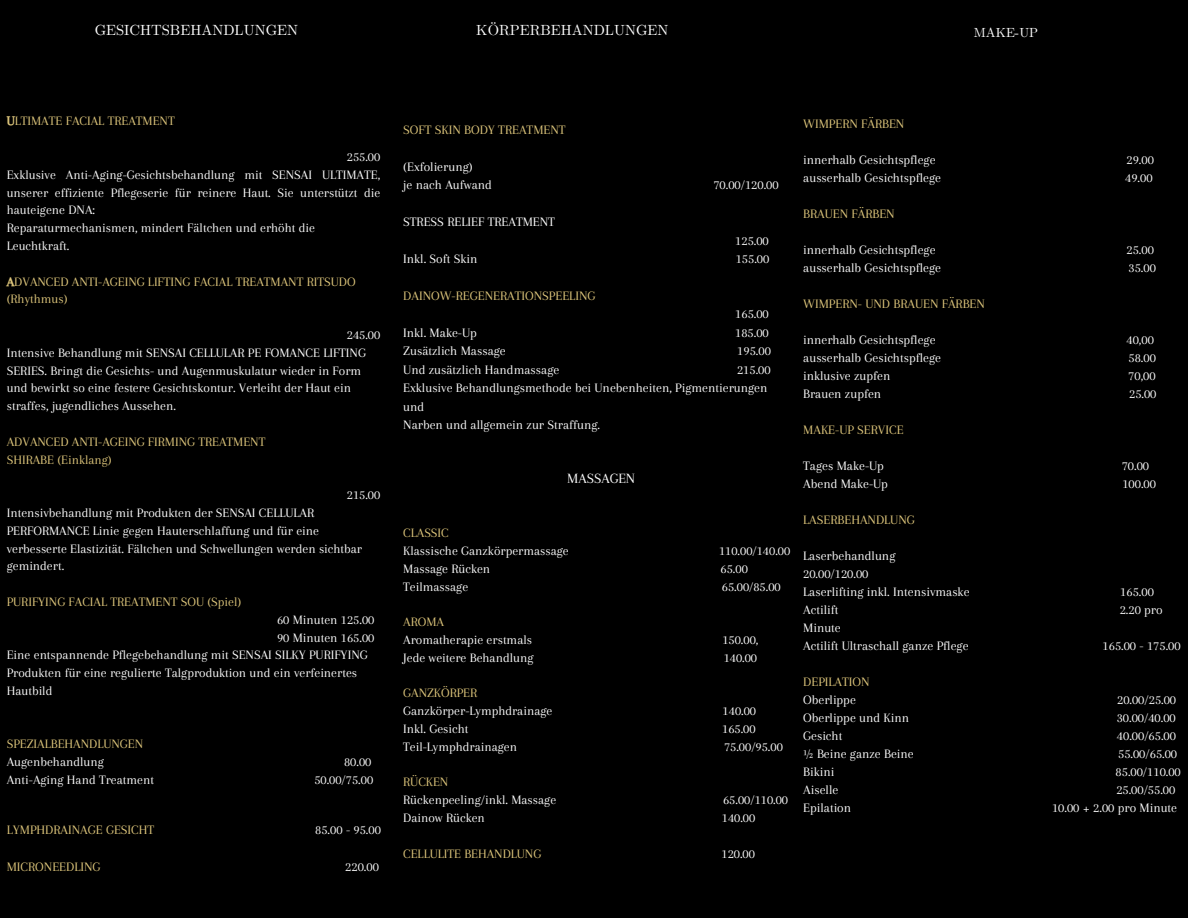
<style>
.page{position:relative;width:1188px;height:918px;background:#000}
.page>*{position:absolute;margin:0;border:0;box-sizing:border-box;transform-origin:0 0}
.t1{font:14.7px "CMU Serif";color:#fff}
.t2{font:14.7px "Arapey";color:#fff}
.t3{font:13.35px/17.9px "Arapey";color:#fff}
.t4{font:13.35px/17.9px "Arapey";color:#dec67b}
.t5{font:13.2px "CMU Serif";color:#fff}
.s1{font-family:"CA Generated"}
</style>
<div class="page">
<p class="t1" style="left:95px;top:22px;width:205px">GESICHTSBEHANDLUNGEN</p>
<p class="t1" style="left:476px;top:22px;width:194px">KÖRPERBEHANDLUNGEN</p>
<p class="t5" style="left:974px;top:24px;width:66px">MAKE-UP</p>
<p class="t4" style="left:7px;top:112px;width:169px"><span class="s1">U</span>LTIMATE FACIAL TREATMENT</p>
<p class="t3" style="left:7px;top:148px;width:375px;text-indent:340px">255.00<br>Exklusive Anti-Aging-Gesichtsbehandlung mit SENSAI ULTIMATE, unserer effiziente Pflegeserie für reinere Haut. Sie unterstützt die hauteigene DNA:<br>Reparaturmechanismen, mindert Fältchen und erhöht die Leuchtkraft.</p>
<p class="t4" style="left:7px;top:272px;width:350px"><span class="s1">A</span>DVANCED ANTI-AGEING LIFTING FACIAL TREATMANT RITSUDO (Rhythmus)</p>
<p class="t3" style="left:7px;top:326px;width:375px;text-indent:340px">245.00<br>Intensive Behandlung mit SENSAI CELLULAR PE FOMANCE LIFTING SERIES. Bringt die Gesichts- und Augenmuskulatur wieder in Form und bewirkt so eine festere Gesichtskontur. Verleiht der Haut ein straffes, jugendliches Aussehen.</p>
<p class="t4" style="left:7px;top:433px;width:260px">ADVANCED ANTI-AGEING FIRMING TREATMENT<br>SHIRABE (Einklang)</p>
<p class="t3" style="left:347px;top:486px;width:35px">215.00</p>
<p class="t3" style="left:7px;top:504px;width:357px">Intensivbehandlung mit Produkten der SENSAI CELLULAR PERFORMANCE Linie gegen Hauterschlaffung und für eine verbesserte Elastizität. Fältchen und Schwellungen werden sichtbar gemindert.</p>
<p class="t4" style="left:7px;top:593px;width:236px">PURIFYING FACIAL TREATMENT SOU (Spiel)</p>
<p class="t3" style="left:277px;top:611px;width:99px">60 Minuten 125.00</p>
<p class="t3" style="left:277px;top:628px;width:99px">90 Minuten 165.00</p>
<p class="t3" style="left:7px;top:646px;width:362px">Eine entspannende Pflegebehandlung mit SENSAI SILKY PURIFYING</p>
<p class="t3" style="left:7px;top:664px;width:352px">Produkten für eine regulierte Talgproduktion und ein verfeinertes</p>
<p class="t3" style="left:7px;top:682px;width:47px">Hautbild</p>
<p class="t4" style="left:7px;top:735px;width:138px">SPEZIALBEHANDLUNGEN</p>
<p class="t3" style="left:7px;top:753px;width:99px">Augenbehandlung</p>
<p class="t3" style="left:344px;top:753px;width:29px">80.00</p>
<p class="t3" style="left:7px;top:771px;width:149px">Anti-Aging Hand Treatment</p>
<p class="t3" style="left:314px;top:771px;width:60px">50.00/75.00</p>
<p class="t4" style="left:7px;top:821px;width:149px">LYM PHDRAINAGE GESICHT</p>
<p class="t3" style="left:315px;top:821px;width:67px">85.00 - 95.00</p>
<p class="t4" style="left:7px;top:858px;width:95px">MICRONEEDLING</p>
<p class="t3" style="left:345px;top:858px;width:35px">220.00</p>
<p class="t4" style="left:403px;top:121px;width:164px">SOFT SKIN BODY TREATMENT</p>
<p class="t3" style="left:403px;top:157px;width:90px;line-height:18.5px">(Exfolierung)<br>je nach Aufwand</p>
<p class="t3" style="left:403px;top:213px;width:153px">STRESS RELIEF TREATMENT</p>
<p class="t3" style="left:713px;top:176px;width:67px">70.00/120.00</p>
<p class="t3" style="left:735px;top:231px;width:35px">125.00</p>
<p class="t3" style="left:403px;top:250px;width:76px">Inkl. Soft Skin</p>
<p class="t3" style="left:736px;top:250px;width:35px">155.00</p>
<p class="t4" style="left:403px;top:287px;width:194px">DAINOW-REGENERATIONSPEELING</p>
<p class="t3" style="left:735px;top:305px;width:35px">165.00</p>
<p class="t3" style="left:403px;top:324px;width:75px">Inkl. Make-Up</p>
<p class="t3" style="left:735px;top:324px;width:35px">185.00</p>
<p class="t3" style="left:403px;top:342px;width:104px">Zusätzlich Massage</p>
<p class="t3" style="left:737px;top:342px;width:35px">195.00</p>
<p class="t3" style="left:403px;top:361px;width:158px">Und zusätzlich Handmassage</p>
<p class="t3" style="left:403px;top:360px;width:369px;line-height:18.5px;text-indent:334px">215.00<br>Exklusive Behandlungsmethode bei Unebenheiten, Pigmentierungen und<br>Narben und allgemein zur Straffung.</p>
<p class="t2" style="left:567px;top:470px;width:69px">MASSAGEN</p>
<p class="t4" style="left:403px;top:524px;width:47px">CLASSIC</p>
<p class="t3" style="left:403px;top:542px;width:167px">Klassische Ganzkörpermassage</p>
<p class="t3" style="left:719px;top:542px;width:73px">110.00/140.00</p>
<p class="t3" style="left:403px;top:560px;width:89px">Massage Rücken</p>
<p class="t3" style="left:721px;top:560px;width:29px">65.00</p>
<p class="t3" style="left:403px;top:577px;width:67px">Teilmassage</p>
<p class="t3" style="left:722px;top:577px;width:60px">65.00/85.00</p>
<p class="t4" style="left:403px;top:613px;width:42px">AROMA</p>
<p class="t3" style="left:403px;top:631px;width:130px">Aromatherapie erstmals</p>
<p class="t3" style="left:722px;top:631px;width:38px">150.00,</p>
<p class="t3" style="left:403px;top:649px;width:132px">Jede weitere Behandlung</p>
<p class="t3" style="left:724px;top:649px;width:35px">140.00</p>
<p class="t4" style="left:403px;top:684px;width:76px">GANZKÖRPER</p>
<p class="t3" style="left:403px;top:702px;width:151px">Ganzkörper-Lymphdrainage</p>
<p class="t3" style="left:723px;top:702px;width:35px">140.00</p>
<p class="t3" style="left:403px;top:720px;width:67px">Inkl. Gesicht</p>
<p class="t3" style="left:722px;top:720px;width:35px">165.00</p>
<p class="t3" style="left:403px;top:738px;width:115px">Teil-Lymphdrainagen</p>
<p class="t3" style="left:724px;top:738px;width:60px">75.00/95.00</p>
<p class="t4" style="left:403px;top:773px;width:47px">RÜCKEN</p>
<p class="t3" style="left:403px;top:791px;width:155px">Rückenpeeling/inkl. Massage</p>
<p class="t3" style="left:723px;top:791px;width:67px">65.00/110.00</p>
<p class="t3" style="left:403px;top:809px;width:83px">Dainow Rücken</p>
<p class="t3" style="left:722px;top:809px;width:35px">140.00</p>
<p class="t4" style="left:403px;top:844px;width:140px">CELLULITE BEHANDLUNG</p>
<p class="t3" style="left:722px;top:844px;width:35px">120.00</p>
<p class="t4" style="left:803px;top:114px;width:103px">WIMPERN FÄRBEN</p>
<p class="t3" style="left:803px;top:150px;width:134px">innerhalb Gesichtspflege</p>
<p class="t3" style="left:1127px;top:150px;width:29px">29.00</p>
<p class="t3" style="left:803px;top:168px;width:139px">ausserhalb Gesichtspflege</p>
<p class="t3" style="left:1125px;top:168px;width:29px">49.00</p>
<p class="t4" style="left:803px;top:204px;width:93px">BRAUEN FÄRBEN</p>
<p class="t3" style="left:803px;top:240px;width:134px">innerhalb Gesichtspflege</p>
<p class="t3" style="left:1127px;top:240px;width:29px">25.00</p>
<p class="t3" style="left:803px;top:258px;width:139px">ausserhalb Gesichtspflege</p>
<p class="t3" style="left:1129px;top:258px;width:29px">35.00</p>
<p class="t4" style="left:803px;top:294px;width:183px">WIMPERN- UND BRAUEN FÄRBEN</p>
<p class="t3" style="left:803px;top:330px;width:134px">innerhalb Gesichtspflege</p>
<p class="t3" style="left:1127px;top:330px;width:29px">40,00</p>
<p class="t3" style="left:803px;top:348px;width:139px">ausserhalb Gesichtspflege</p>
<p class="t3" style="left:1129px;top:348px;width:29px">58.00</p>
<p class="t3" style="left:803px;top:367px;width:89px">inklusive zupfen</p>
<p class="t3" style="left:1128px;top:367px;width:29px">70,00</p>
<p class="t3" style="left:803px;top:385px;width:80px">Brauen zupfen</p>
<p class="t3" style="left:1129px;top:385px;width:29px">25.00</p>
<p class="t4" style="left:803px;top:421px;width:102px">MAKE-UP SERVICE</p>
<p class="t3" style="left:803px;top:457px;width:82px">Tages Make-Up</p>
<p class="t3" style="left:1122px;top:457px;width:29px">70.00</p>
<p class="t3" style="left:803px;top:475px;width:86px">Abend Make-Up</p>
<p class="t3" style="left:1122px;top:475px;width:35px">100.00</p>
<p class="t4" style="left:803px;top:511px;width:113px">LASERBEHANDLUNG</p>
<p class="t3" style="left:803px;top:547px;width:168px">Laserbehandlung<br>20.00/120.00<br>Laserlifting inkl. Intensivmaske</p>
<p class="t3" style="left:1120px;top:583px;width:35px">165.00</p>
<p class="t3" style="left:803px;top:601px;width:37px">Actilift</p>
<p class="t3" style="left:1120px;top:601px;width:44px">2.20 pro</p>
<p class="t3" style="left:803px;top:619px;width:167px">Minute<br>Actilift Ultraschall ganze Pflege</p>
<p class="t3" style="left:1103px;top:637px;width:80px">165.00 - 175.00</p>
<p class="t4" style="left:803px;top:673px;width:68px">DEPILATION</p>
<p class="t3" style="left:803px;top:691px;width:54px">Oberlippe</p>
<p class="t3" style="left:1117px;top:691px;width:61px">20.00/25.00</p>
<p class="t3" style="left:803px;top:709px;width:107px">Oberlippe und Kinn</p>
<p class="t3" style="left:1117px;top:709px;width:61px">30.00/40.00</p>
<p class="t3" style="left:803px;top:727px;width:41px">Gesicht</p>
<p class="t3" style="left:1117px;top:727px;width:61px">40.00/65.00</p>
<p class="t3" style="left:803px;top:745px;width:112px">½ Beine ganze Beine</p>
<p class="t3" style="left:1118px;top:745px;width:61px">55.00/65.00</p>
<p class="t3" style="left:803px;top:763px;width:33px">Bikini</p>
<p class="t3" style="left:1116px;top:763px;width:67px">85.00/110.00</p>
<p class="t3" style="left:803px;top:781px;width:37px">Aiselle</p>
<p class="t3" style="left:1116px;top:781px;width:61px">25.00/55.00</p>
<p class="t3" style="left:803px;top:799px;width:49px">Epilation</p>
<p class="t3" style="left:1052px;top:799px;width:127px">10.00 + 2.00 pro Minute</p>
</div>
